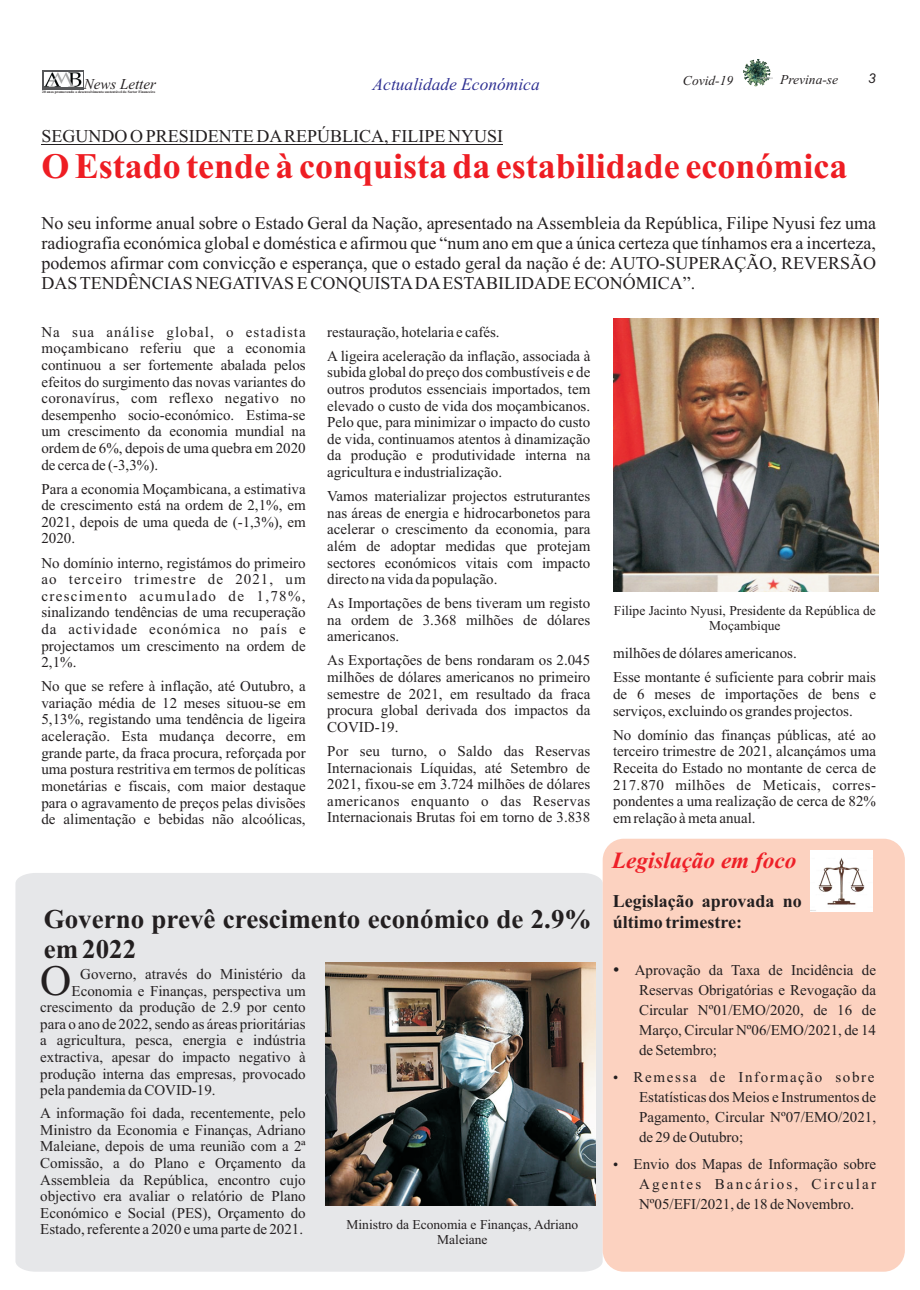
<style>
.page{position:relative;width:920px;height:1290px;background:#fff}
.page>*{position:absolute;margin:0;border:0;box-sizing:border-box;transform-origin:0 0}
.t1{font:43.35px "Times New Roman";color:#231f20}
.t2{font:700 36px "Times New Roman";color:#ee1d23}
.t3{font:700 27px/29.8px "Times New Roman";color:#231f20}
.t4{font:italic 700 23.25px "Times New Roman";color:#ee2028}
.t5{font:18px/20px "Times New Roman";color:#231f20;text-align:justify}
.t6{font:700 18px/20.1px "Times New Roman";color:#231f20}
.t7{font:italic 17.4px "Times New Roman";color:#2e3092}
.t8{font:15px/16.6px "Times New Roman";color:#231f20;text-align:justify}
.t9{font:italic 15px "Times New Roman";color:#231f20}
.t10{font:13.5px/15px "Times New Roman";color:#231f20;text-align:center}
.t11{font:italic 13.5px "Times New Roman";color:#231f20}
.t12{font:italic 13.5px "Arial";color:#231f20}
.t13{font:700 3.6px "Times New Roman";color:#231f20}
</style>
<div class="page">
<img style="left:614px;top:318px;width:265px;height:273px">
<img style="left:743px;top:59px;width:29px;height:28px">
<div style="left:42px;top:70px;width:42px;height:19px;background:#57585a"></div>
<img style="left:44px;top:72px;width:39px;height:15px">
<hr style="left:41px;top:144px;width:462px;height:1px;background:#231f20">
<div style="left:15px;top:873px;width:588px;height:399px;background:#e6e7e9"></div>
<img style="left:326px;top:962px;width:270px;height:243px">
<div style="left:603px;top:839px;width:302px;height:433px;background:#fcd2c0;border-radius:21px"></div>
<img style="left:810px;top:850px;width:62px;height:62px">
<p class="t11" style="left:683px;top:76px;width:52px">Covid-19</p>
<p class="t11" style="left:780px;top:75px;width:59px">Previna-se</p>
<p class="t12" style="left:868px;top:73px;width:9px">3</p>
<p class="t7" style="left:373px;top:78px;width:169px">Actualidade Económica</p>
<p class="t5" style="left:41px;top:128px;width:463px">SEGUNDO O PRESIDENTE DAREPÚBLICA, FILIPE NYUSI</p>
<h2 class="t2" style="left:41px;top:154px;width:807px">O Estado tende à conquista da estabilidade económica</h2>
<p class="t5" style="left:41px;top:215px;width:836px">No seu informe anual sobre o Estado Geral da Nação, apresentado na Assembleia da República, Filipe Nyusi fez uma radiografia económica global e doméstica e afirmou que “num ano em que a única certeza que tínhamos era a incerteza, podemos afirmar com convicção e esperança, que o estado geral da nação é de: AUTO-SUPERAÇÃO, REVERSÃO DAS TENDÊNCIAS NEGATIVAS E CONQUISTADAESTABILIDADE ECONÓMICA”.</p>
<p class="t8" style="left:41px;top:325px;width:266px">Na sua análise global, o estadista moçambicano referiu que a economia continuou a ser fortemente abalada pelos efeitos do surgimento das novas variantes do coronavírus, com reflexo negativo no desempenho socio-económico. Estima-se um crescimento da economia mundial na ordem de 6%, depois de uma quebra em 2020 de cerca de (-3,3%).</p>
<p class="t8" style="left:41px;top:482px;width:266px">Para a economia Moçambicana, a estimativa de crescimento está na ordem de 2,1%, em 2021, depois de uma queda de (-1,3%), em 2020.</p>
<p class="t8" style="left:41px;top:556px;width:266px">No domínio interno, registámos do primeiro ao terceiro trimestre de 2021, um crescimento acumulado de 1,78%, sinalizando tendências de uma recuperação da actividade económica no país e projectamos um crescimento na ordem de 2,1%.</p>
<p class="t8" style="left:41px;top:679px;width:266px">No que se refere à inflação, até Outubro, a variação média de 12 meses situou-se em 5,13%, registando uma tendência de ligeira aceleração. Esta mudança decorre, em grande parte, da fraca procura, reforçada por uma postura restritiva em termos de políticas monetárias e fiscais, com maior destaque para o agravamento de preços pelas divisões de alimentação e bebidas não alcoólicas,</p>
<p class="t9" style="left:84px;top:79px;width:74px">News Letter</p>
<p class="t13" style="left:42px;top:90px;width:114px">20 anos promovendo o desenvolvimento sustentável do Sector Financeiro</p>
<p class="t8" style="left:327px;top:321px;width:265px;line-height:24px">restauração, hotelaria e cafés.<br>A ligeira aceleração da inflação, associada à</p>
<p class="t8" style="left:327px;top:365px;width:265px">subida global do preço dos combustíveis e de outros produtos essenciais importados, tem elevado o custo de vida dos moçambicanos.<br>Pelo que, para minimizar o impacto do custo de vida, continuamos atentos à dinamização da produção e produtividade interna na agricultura e industrialização.</p>
<p class="t8" style="left:327px;top:489px;width:265px">Vamos materializar projectos estruturantes nas áreas de energia e hidrocarbonetos para acelerar o crescimento da economia, para além de adoptar medidas que protejam sectores económicos vitais com impacto directo na vida da população.</p>
<p class="t8" style="left:327px;top:596px;width:265px">As Importações de bens tiveram um registo na ordem de 3.368 milhões de dólares americanos.</p>
<p class="t8" style="left:327px;top:653px;width:265px">As Exportações de bens rondaram os 2.045 milhões de dólares americanos no primeiro semestre de 2021, em resultado da fraca procura global derivada dos impactos da COVID-19.</p>
<p class="t8" style="left:327px;top:744px;width:265px">Por seu turno, o Saldo das Reservas Internacionais Líquidas, até Setembro de 2021, fixou-se em 3.724 milhões de dólares americanos enquanto o das Reservas Internacionais Brutas foi em torno de 3.838</p>
<p class="t10" style="left:614px;top:604px;width:264px">Filipe Jacinto Nyusi, Presidente da República de<br>Moçambique</p>
<p class="t8" style="left:613px;top:643px;width:265px;line-height:24px">milhões de dólares americanos.<br>Esse montante é suficiente para cobrir mais</p>
<p class="t8" style="left:613px;top:687px;width:265px">de 6 meses de importações de bens e serviços, excluindo os grandes projectos.</p>
<p class="t8" style="left:613px;top:728px;width:265px">No domínio das finanças públicas, até ao terceiro trimestre de 2021, alcançámos uma Receita do Estado no montante de cerca de 217.870 milhões de Meticais, corres&shy;pondentes a uma realização de cerca de 82% em relação à meta anual.</p>
<h3 class="t3" style="left:44px;top:907px;width:549px">Governo prevê crescimento económico de 2.9% em 2022</h3>
<h1 class="t1" style="left:40px;top:965px;width:33px">O</h1>
<p class="t8" style="left:80px;top:967px;width:227px">Governo, através do Ministério da</p>
<p class="t8" style="left:40px;top:983px;width:267px;text-indent:31px">Economia e Finanças, perspectiva um crescimento da produção de 2.9 por cento para o ano de 2022, sendo as áreas prioritárias a agricultura, pesca, energia e indústria extractiva, apesar do impacto negativo à produção interna das empresas, provocado pela pandemia da COVID-19.</p>
<p class="t8" style="left:40px;top:1106px;width:267px">A informação foi dada, recentemente, pelo Ministro da Economia e Finanças, Adriano Maleiane, depois de uma reunião com a 2ª Comissão, a do Plano e Orçamento da Assembleia da República, encontro cujo objectivo era avaliar o relatório de Plano Económico e Social (PES), Orçamento do Estado, referente a 2020 e uma parte de 2021.</p>
<p class="t10" style="left:346px;top:1218px;width:233px">Ministro da Economia e Finanças, Adriano<br>Maleiane</p>
<h3 class="t4" style="left:612px;top:852px;width:186px">Legislação em foco</h3>
<p class="t6" style="left:613px;top:893px;width:191px">Legislação aprovada no último trimestre:</p>
<p class="t8" style="left:635px;top:961px;width:243px;line-height:20px">Aprovação da Taxa de Incidência de Reservas Obrigatórias e Revogação da Circular Nº01/EMO/2020, de 16 de Março, Circular Nº06/EMO/2021, de 14 de Setembro;</p>
<p class="t8" style="left:639px;top:1068px;width:239px;line-height:20px;text-indent:-5px">Remessa de Informação sobre Estatísticas dos Meios e Instrumentos de Pagamento, Circular Nº07/EMO/2021, de 29 de Outubro;</p>
<p class="t8" style="left:639px;top:1156px;width:239px;line-height:20px;text-indent:-5px">Envio dos Mapas de Informação sobre Agentes Bancários, Circular Nº05/EFI/2021, de 18 de Novembro.</p>
</div>
